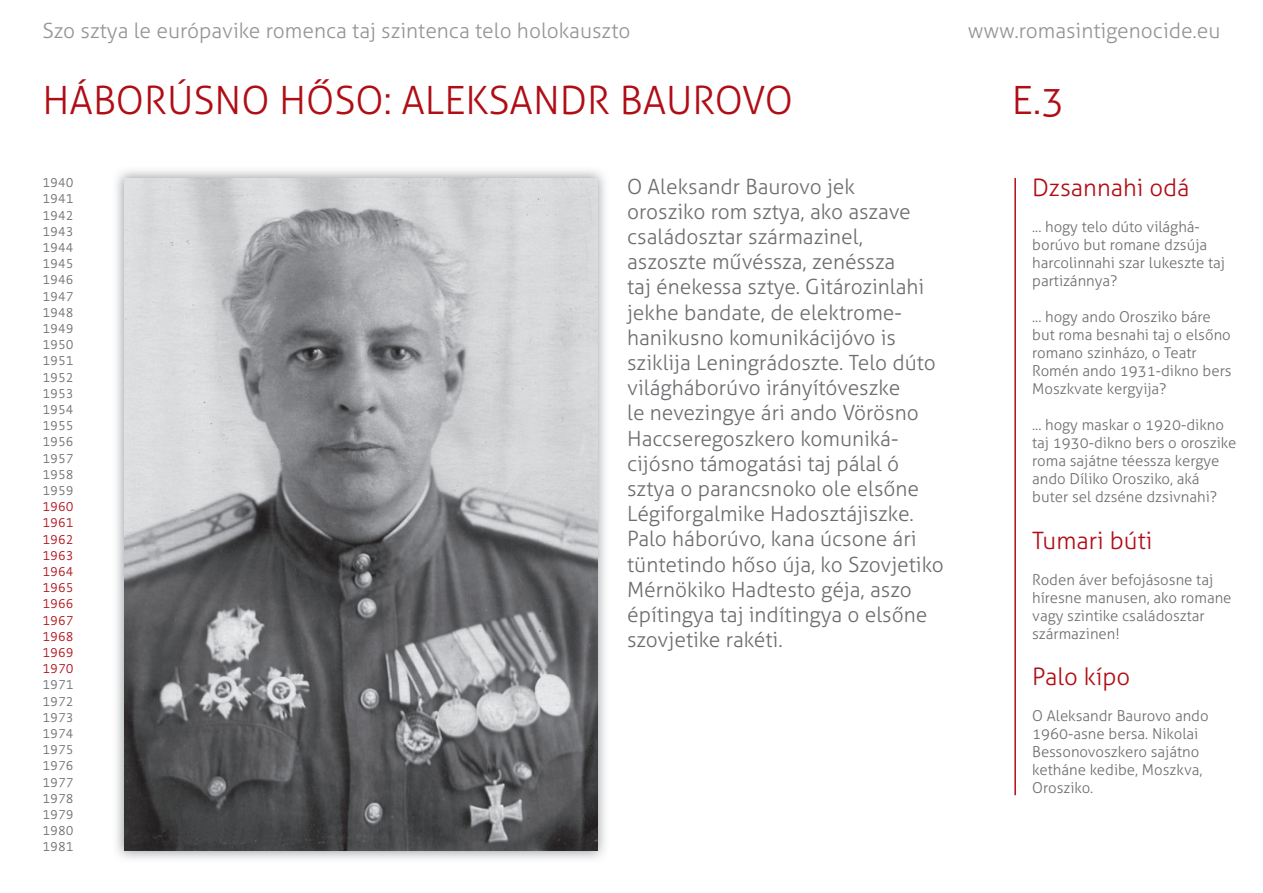
<style>
.page{position:relative;width:1263px;height:893px;background:#fff}
.page>*{position:absolute;margin:0;border:0;box-sizing:border-box;transform-origin:0 0}
.t1{font:300 39px "Aller";color:#b00d15}
.t2{font:300 24px "Aller";color:#b00d15}
.t3{font:300 21px/25.2px "Aller";color:#6c6d70}
.t4{font:300 21px "Aller";color:#939598}
.t5{font:300 15px/18px "Aller";color:#6c6d70}
.t6{font:300 13.5px/16.2px "Strada TF";color:#6c6d70;text-align:justify}
.t7{font:300 13.5px/16.2px "Strada TF";color:#b00d15;text-align:justify}
</style>
<div class="page">
<img style="left:116px;top:170px;width:489px;height:689px">
<img style="left:124px;top:178px;width:473px;height:672px">
<hr style="left:1014px;top:178px;width:2px;height:617px;background:#b00d15">
<p class="t4" style="left:43px;top:18px;width:589px">Szo sztya le európavike romenca taj szintenca telo holokauszto</p>
<p class="t4" style="left:968px;top:18px;width:254px">www.romasintigenocide.eu</p>
<h1 class="t1" style="left:43px;top:76px;width:752px">HÁBORÚSNO HŐSO: ALEKSANDR BAUROVO</h1>
<h1 class="t1" style="left:1012px;top:76px;width:54px">E.3</h1>
<p class="t6" style="left:43px;top:175px;width:33px">1940<br>1941<br>1942<br>1943<br>1944<br>1945<br>1946<br>1947<br>1948<br>1949<br>1950<br>1951<br>1952<br>1953<br>1954<br>1955<br>1956<br>1957<br>1958<br>1959</p>
<p class="t7" style="left:43px;top:499px;width:33px">1960<br>1961<br>1962<br>1963<br>1964<br>1965<br>1966<br>1967<br>1968<br>1969<br>1970</p>
<p class="t6" style="left:43px;top:677px;width:33px">1971<br>1972<br>1973<br>1974<br>1975<br>1976<br>1977<br>1978<br>1979<br>1980<br>1981</p>
<p class="t3" style="left:627px;top:174px;width:318px">O Aleksandr Baurovo jek<br>orosziko rom sztya, ako aszave családosztar származinel, aszoszte művéssza, zenéssza<br>taj énekessa sztye. Gitározinlahi jekhe bandate, de elektrome&shy;hanikusno komunikácijóvo is sziklija Leningrádoszte. Telo dúto világháborúvo irányítóveszke<br>le nevezingye ári ando Vörösno<br>Haccseregoszkero komuniká&shy;cijósno támogatási taj pálal ó sztya o parancsnoko ole elsőne<br>Légiforgalmike Hadosztájiszke.<br>Palo háborúvo, kana úcsone ári tüntetindo hőso úja, ko Szovjetiko<br>Mérnökiko Hadtesto géja, aszo építingya taj indítingya o elsőne szovjetike rakéti.</p>
<p class="t2" style="left:1032px;top:173px;width:159px">Dzsannahi odá</p>
<p class="t5" style="left:1032px;top:217px;width:194px">... hogy telo dúto világhá&shy;borúvo but romane dzsúja harcolinnahi szar lukeszte taj partizánnya?</p>
<p class="t5" style="left:1032px;top:307px;width:201px">... hogy ando Orosziko báre but roma besnahi taj o elsőno romano szinházo, o Teatr<br>Romén ando 1931-dikno bers<br>Moszkvate kergyija?</p>
<p class="t5" style="left:1032px;top:415px;width:206px">... hogy maskar o 1920-dikno taj 1930-dikno bers o oroszike roma sajátne téessza kergye ando Díliko Orosziko, aká buter sel dzséne dzsivnahi?</p>
<p class="t2" style="left:1032px;top:526px;width:122px">Tumari búti</p>
<p class="t5" style="left:1032px;top:570px;width:201px">Roden áver befojásosne taj híresne manusen, ako romane vagy szintike családosztar származinen!</p>
<p class="t2" style="left:1032px;top:662px;width:100px">Palo kípo</p>
<p class="t5" style="left:1032px;top:707px;width:178px">O Aleksandr Baurovo ando<br>1960-asne bersa. Nikolai<br>Bessonovoszkero sajátno ketháne kedibe, Moszkva,<br>Orosziko.</p>
</div>
